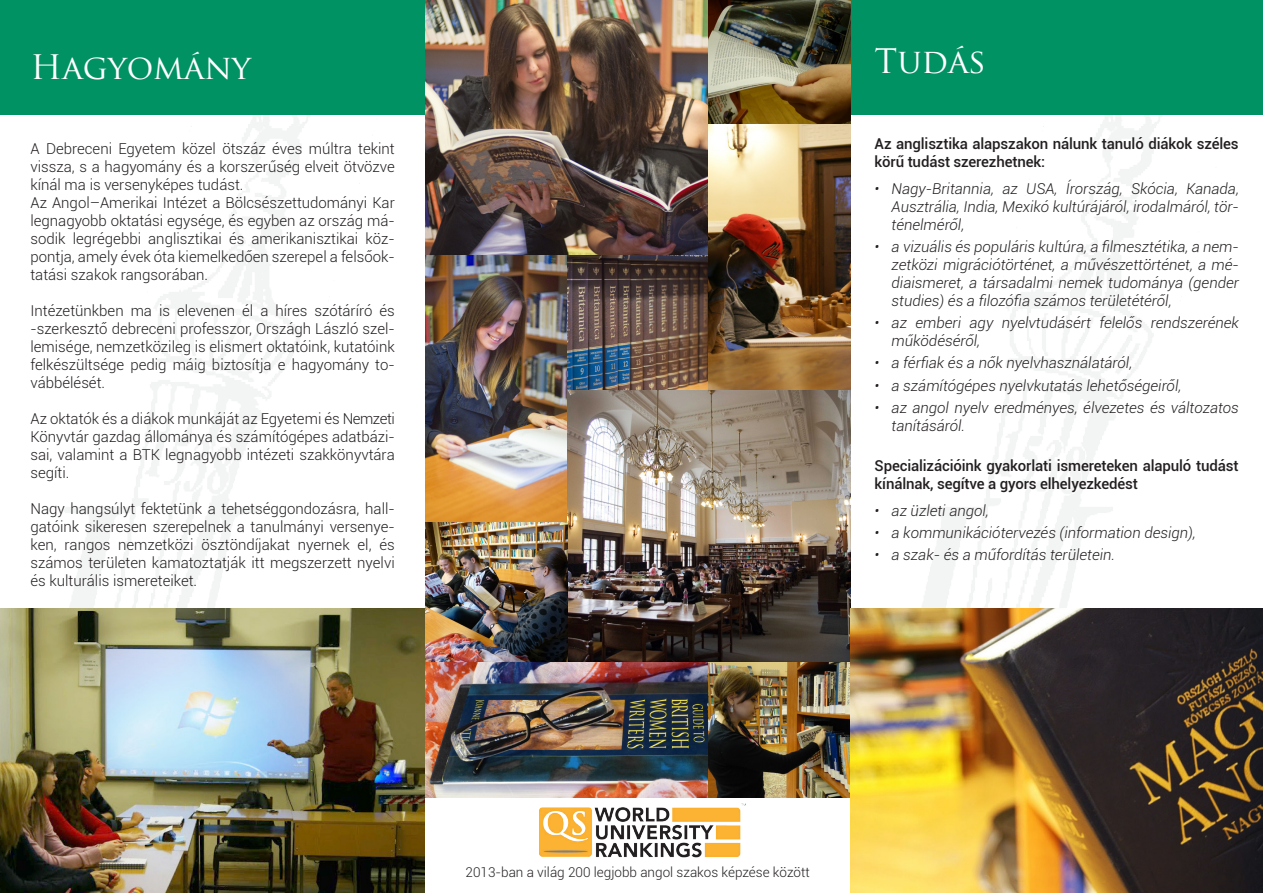
<style>
.page{position:relative;width:1263px;height:893px;background:#fff}
.page>*{position:absolute;margin:0;border:0;box-sizing:border-box;transform-origin:0 0}
.Oldalrész_cím{font:33px "Trajan Pro";color:#fff}
.Szöveg{font:300 15px/18px "Roboto";color:#231f20;text-align:justify}
.t1{font:italic 300 15px/18px "Roboto";color:#231f20;text-align:justify}
.Szöveg-2{font:500 15px/18px "Roboto";letter-spacing:-.01em;color:#231f20}
.Szöveg-3{font:300 13.5px "Roboto";color:#231f20}
</style>
<div class="page">
<img style="left:850px;top:115px;width:312px;height:778px">
<div style="left:0;top:0;width:425px;height:115px;background:#009263"></div>
<div style="left:841px;top:0;width:422px;height:115px;background:#009263"></div>
<img style="left:0;top:608px;width:425px;height:285px">
<img style="left:425px;top:0;width:284px;height:255px">
<img style="left:425px;top:255px;width:142px;height:407px">
<img style="left:567px;top:255px;width:142px;height:136px">
<img style="left:709px;top:0;width:141px;height:391px">
<img style="left:425px;top:662px;width:425px;height:135px">
<img style="left:567px;top:391px;width:283px;height:271px">
<img style="left:851px;top:608px;width:412px;height:285px">
<img style="left:540px;top:803px;width:206px;height:55px">
<p class="Oldalrész_cím" style="left:30px;top:46px;width:222px">Hagyomány</p>
<p class="Szöveg" style="left:30px;top:140px;width:366px">A Debreceni Egyetem közel ötszáz éves múltra tekint vissza, s a hagyomány és a korszerűség elveit ötvözve kínál ma is versenyképes tudást.</p>
<p class="Szöveg" style="left:30px;top:194px;width:366px">Az Angol–Amerikai Intézet a Bölcsészettudományi Kar legnagyobb oktatási egysége, és egyben az ország má&shy;sodik legrégebbi anglisztikai és amerikanisztikai köz&shy;pontja, amely évek óta kiemelkedően szerepel a felsőok&shy;tatási szakok rangsorában.</p>
<p class="Szöveg" style="left:30px;top:302px;width:366px">Intézetünkben ma is elevenen él a híres szótáríró és -szerkesztő debreceni professzor, Országh László szel&shy;lemisége, nemzetközileg is elismert oktatóink, kutatóink felkészültsége pedig máig biztosítja e hagyomány to&shy;vábbélését.</p>
<p class="Szöveg" style="left:30px;top:410px;width:366px">Az oktatók és a diákok munkáját az Egyetemi és Nemzeti Könyvtár gazdag állománya és számítógépes adatbázi&shy;sai, valamint a BTK legnagyobb intézeti szakkönyvtára segíti.</p>
<p class="Szöveg" style="left:30px;top:500px;width:366px">Nagy hangsúlyt fektetünk a tehetséggondozásra, hall&shy;gatóink sikeresen szerepelnek a tanulmányi versenye&shy;ken, rangos nemzetközi ösztöndíjakat nyernek el, és számos területen kamatoztatják itt megszerzett nyelvi és kulturális ismereteiket.</p>
<p class="Oldalrész_cím" style="left:874px;top:41px;width:113px">Tudás</p>
<p class="Szöveg-2" style="left:874px;top:134px;width:366px">Az anglisztika alapszakon nálunk tanuló diákok széles körű tudást szerezhetnek:</p>
<p class="t1" style="left:891px;top:179px;width:349px;text-indent:-17px">• Nagy-Britannia, az USA, Írország, Skócia, Kanada, Ausztrália, India, Mexikó kultúrájáról, irodalmáról, tör&shy;ténelméről,</p>
<p class="t1" style="left:891px;top:237px;width:349px;text-indent:-17px">• a vizuális és populáris kultúra, a filmesztétika, a nem&shy;zetközi migrációtörténet, a művészettörténet, a mé&shy;diaismeret, a társadalmi nemek tudománya (gender studies) és a filozófia számos területétéről,</p>
<p class="t1" style="left:891px;top:313px;width:349px;text-indent:-17px">• az emberi agy nyelvtudásért felelős rendszerének működéséről,</p>
<p class="t1" style="left:874px;top:353px;width:259px">• a férfiak és a nők nyelvhasználatáról,</p>
<p class="t1" style="left:874px;top:376px;width:308px">• a számítógépes nyelvkutatás lehetőségeiről,</p>
<p class="t1" style="left:891px;top:398px;width:349px;text-indent:-17px">• az angol nyelv eredményes, élvezetes és változatos tanításáról.</p>
<p class="Szöveg-2" style="left:874px;top:456px;width:366px">Specializációink gyakorlati ismereteken alapuló tudást kínálnak, segítve a gyors elhelyezkedést</p>
<p class="t1" style="left:874px;top:501px;width:116px">• az üzleti angol,</p>
<p class="t1" style="left:874px;top:523px;width:323px">• a kommunikációtervezés (information design),</p>
<p class="t1" style="left:874px;top:545px;width:242px">• a szak- és a műfordítás területein.</p>
<p class="Szöveg-3" style="left:466px;top:863px;width:346px">2013-ban a világ 200 legjobb angol szakos képzése között</p>
</div>
